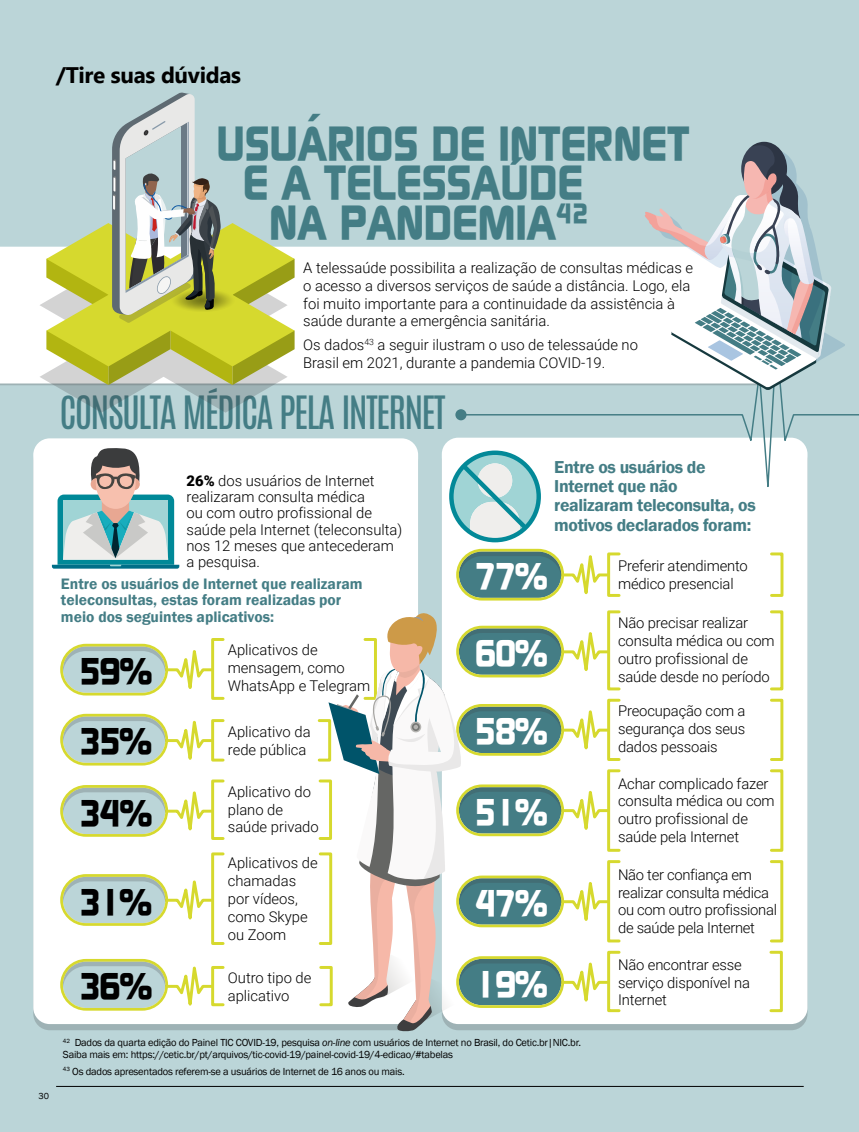
<style>
.page{position:relative;width:859px;height:1132px;background:#fff}
.page>*{position:absolute;margin:0;border:0;box-sizing:border-box;transform-origin:0 0}
.t1{font:700 47.55px "Continuum";letter-spacing:-.005em;color:#447d85}
.t2{font:38.25px "Antonio";letter-spacing:-.05em;color:#447d85}
.t3{font:700 37.05px "Continuum";letter-spacing:-.05em;color:#fff}
.t4{font:700 37.05px "Continuum";letter-spacing:-.05em;color:#000}
.t5{font:700 22.5px "Segoe UI";letter-spacing:-.015em;color:#000}
.t6{font:600 17.7px/19.2px "Franklin Gothic";letter-spacing:-.02em;color:#447d85}
.t7{font:600 15.6px/16.4px "Franklin Gothic";color:#447d85}
.t8{font:300 14.85px/17.7px "Roboto";color:#000}
.t9{font:300 14.85px/17.7px "Roboto";letter-spacing:-.02em;color:#000}
.t10{font:10.5px/12px "Franklin Gothic";letter-spacing:-.02em;color:#000}
.t11{font:9px "Franklin Gothic";color:#000}
.s1{font-weight:900}
.s2{font-style:italic}
</style>
<div class="page">
<div style="left:0;top:0;width:859px;height:1131px;background:#bbd5d8"></div>
<div style="left:33px;top:438px;width:385px;height:585px;background:#fff;border-radius:16px"></div>
<div style="left:442px;top:437px;width:365px;height:586px;background:#fff;border-radius:16px"></div>
<svg style="left:52px;top:448px;width:127px;height:120px"></svg>
<svg style="left:60px;top:874px;width:151px;height:52px"></svg>
<div style="left:211px;top:852px;width:14px;height:92px;border:3px solid #d6d92e"></div>
<svg style="left:60px;top:958px;width:154px;height:67px"></svg>
<div style="left:211px;top:965px;width:14px;height:40px;border:3px solid #d6d92e"></div>
<div style="left:319px;top:965px;width:14px;height:40px;border:3px solid #d6d92e"></div>
<div style="left:211px;top:718px;width:14px;height:43px;border:3px solid #d6d92e"></div>
<div style="left:318px;top:718px;width:13px;height:43px;border:3px solid #d6d92e"></div>
<svg style="left:60px;top:638px;width:154px;height:202px"></svg>
<div style="left:211px;top:779px;width:14px;height:60px;border:3px solid #d6d92e"></div>
<div style="left:770px;top:552px;width:13px;height:44px;border:3px solid #d6d92e"></div>
<div style="left:770px;top:610px;width:13px;height:80px;border:3px solid #d6d92e"></div>
<div style="left:770px;top:698px;width:13px;height:62px;border:3px solid #d6d92e"></div>
<div style="left:770px;top:769px;width:13px;height:82px;border:3px solid #d6d92e"></div>
<div style="left:770px;top:859px;width:13px;height:83px;border:3px solid #d6d92e"></div>
<div style="left:769px;top:950px;width:14px;height:61px;border:3px solid #d6d92e"></div>
<svg style="left:459px;top:385px;width:400px;height:123px"></svg>
<div style="left:455px;top:409px;width:11px;height:11px;background:#447d85;border-radius:50%"></div>
<div style="left:0;top:246px;width:644px;height:137px;background:#fff"></div>
<svg style="left:39px;top:92px;width:256px;height:320px"></svg>
<svg style="left:328px;top:452px;width:282px;height:579px"></svg>
<svg style="left:644px;top:142px;width:201px;height:248px"></svg>
<h3 class="t5" style="left:56px;top:59px;width:186px">/Tire suas dúvidas</h3>
<h1 class="t1" style="left:216px;top:111px;width:475px">USUÁRIOS DE INTERNET</h1>
<h1 class="t1" style="left:243px;top:151px;width:342px">E A TELESSAÚDE</h1>
<h1 class="t1" style="left:269px;top:190px;width:321px">NA PANDEMIA<sup>42</sup></h1>
<p class="t8" style="left:303px;top:258px;width:391px">A telessaúde possibilita a realização de consultas médicas e o acesso a diversos serviços de saúde a distância. Logo, ela foi muito importante para a continuidade da assistência à saúde durante a emergência sanitária.</p>
<p class="t8" style="left:303px;top:335px;width:336px">Os dados<sup>43</sup> a seguir ilustram o uso de telessaúde no<br>Brasil em 2021, durante a pandemia COVID-19.</p>
<h2 class="t2" style="left:60px;top:385px;width:388px">CONSULTA MÉDICA PELA INTERNET</h2>
<p class="t8" style="left:187px;top:471px;width:217px;line-height:16.4px"><span class="s1">26%</span> dos usuários de Internet realizaram consulta médica<br>ou com outro profissional de saúde pela Internet (teleconsulta) nos 12 meses que antecederam a pesquisa.</p>
<p class="t7" style="left:61px;top:575px;width:303px">Entre os usuários de Internet que realizaram teleconsultas, estas foram realizadas por meio dos seguintes aplicativos:</p>
<h3 class="t4" style="left:79px;top:646px;width:75px">59%</h3>
<p class="t8" style="left:228px;top:640px;width:144px">Aplicativos de mensagem, como<br>WhatsApp e Telegram</p>
<h3 class="t4" style="left:79px;top:716px;width:74px">35%</h3>
<p class="t8" style="left:228px;top:722px;width:84px">Aplicativo da rede pública</p>
<h3 class="t4" style="left:79px;top:787px;width:75px">34%</h3>
<h3 class="t4" style="left:79px;top:876px;width:75px">31%</h3>
<p class="t8" style="left:228px;top:782px;width:92px">Aplicativo do plano de saúde privado</p>
<p class="t8" style="left:228px;top:853px;width:91px">Aplicativos de chamadas por vídeos, como Skype ou Zoom</p>
<h3 class="t4" style="left:79px;top:961px;width:75px">36%</h3>
<p class="t8" style="left:228px;top:968px;width:85px">Outro tipo de aplicativo</p>
<p class="t6" style="left:554px;top:457px;width:203px">Entre os usuários de<br>Internet que não realizaram teleconsulta, os motivos declarados foram:</p>
<h3 class="t3" style="left:475px;top:551px;width:75px">77%</h3>
<h3 class="t3" style="left:475px;top:628px;width:75px">60%</h3>
<h3 class="t3" style="left:475px;top:706px;width:74px">58%</h3>
<h3 class="t3" style="left:475px;top:786px;width:74px">51%</h3>
<h3 class="t3" style="left:475px;top:878px;width:75px">47%</h3>
<h3 class="t3" style="left:475px;top:958px;width:75px">19%</h3>
<p class="t8" style="left:618px;top:556px;width:131px">Preferir atendimento</p>
<p class="t8" style="left:618px;top:574px;width:117px">médico presencial</p>
<p class="t8" style="left:618px;top:613px;width:158px">Não precisar realizar consulta médica ou com outro profissional de saúde desde no período</p>
<p class="t8" style="left:618px;top:701px;width:129px">Preocupação com a segurança dos seus</p>
<p class="t8" style="left:618px;top:737px;width:101px">dados pessoais</p>
<p class="t8" style="left:618px;top:773px;width:158px">Achar complicado fazer consulta médica ou com outro profissional de saúde pela Internet</p>
<p class="t9" style="left:618px;top:864px;width:160px">Não ter confiança em realizar consulta médica ou com outro profissional de saúde pela Internet</p>
<p class="t8" style="left:618px;top:954px;width:133px">Não encontrar esse serviço disponível na</p>
<p class="t8" style="left:618px;top:990px;width:50px">Internet</p>
<p class="t11" style="left:39px;top:1090px;width:12px">30</p>
<p class="t10" style="left:63px;top:1036px;width:520px"><sup>42</sup> Dados da quarta edição do Painel TIC COVID-19, pesquisa <span class="s2">on-line</span> com usuários de Internet no Brasil, do Cetic.br|NIC.br.<br>Saiba mais em: https://cetic.br/pt/arquivos/tic-covid-19/painel-covid-19/4-edicao/#tabelas</p>
<p class="t10" style="left:63px;top:1064px;width:343px"><sup>43</sup> Os dados apresentados referem-se a usuários de Internet de 16 anos ou mais.</p>
</div>
